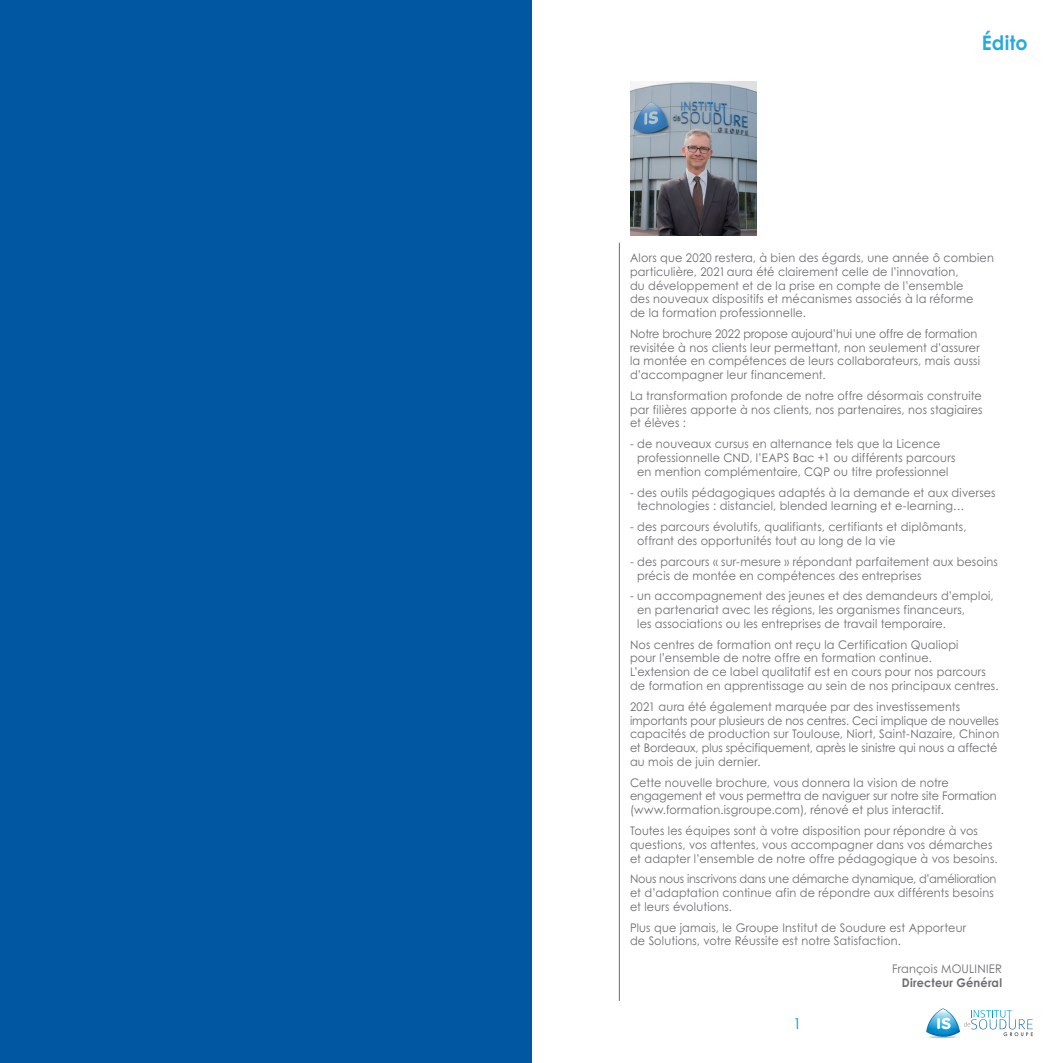
<style>
.page{position:relative;width:1063px;height:1063px;background:#fff}
.page>*{position:absolute;margin:0;border:0;box-sizing:border-box;transform-origin:0 0}
.t1{font:700 20px "Century Gothic Pro";letter-spacing:.01em;color:#24aae1;scale:.95 1}
.t2{font:15px "Century Gothic Pro";color:#009cd6}
.t3{font:11.88px/13.8px "Century Gothic Pro";letter-spacing:.015em;color:#6c6d70;scale:.95 1}
.t4{font:11.88px/13.8px "Century Gothic Pro";letter-spacing:-.005em;color:#6c6d70;scale:.95 1}
.t5{font:700 11.88px "Century Gothic Pro";letter-spacing:.015em;color:#6c6d70;scale:.95 1}
</style>
<div class="page">
<svg style="left:926px;top:1008px;width:107px;height:30px"></svg>
<hr style="left:619px;top:243px;width:1px;height:758px;background:#6c6d70">
<img style="left:630px;top:81px;width:126px;height:155px">
<div style="left:0;top:0;width:532px;height:1063px;background:#0157a2"></div>
<h1 class="t1" style="left:982px;top:30px;width:50px">Édito</h1>
<p class="t3" style="left:630px;top:251px;width:385px">Alors que 2020 restera, à bien des égards, une année ô combien particulière, 2021aura été clairement celle de l’innovation,<br>du développement et de la prise en compte de l’ensemble<br>des nouveaux dispositifs et mécanismes associés à la réforme<br>de la formation professionnelle.</p>
<p class="t3" style="left:630px;top:327px;width:370px">Notre brochure 2022 propose aujourd’hui une offre de formation revisitée à nos clients leur permettant, non seulement d’assurer la montée en compétences de leurs collaborateurs, mais aussi d’accompagner leur financement.</p>
<p class="t3" style="left:630px;top:389px;width:373px;text-align:justify">La transformation profonde de notre offre désormais construite par filières apporte à nos clients, nos partenaires, nos stagiaires et élèves :</p>
<p class="t3" style="left:637px;top:437px;width:337px;text-indent:-7px">- de nouveaux cursus en alternance tels que la Licence professionnelle CND, l’EAPS Bac +1 ou différents parcours en mention complémentaire, CQP ou titre professionnel</p>
<p class="t3" style="left:637px;top:485px;width:379px;text-indent:-7px">- des outils pédagogiques adaptés à la demande et aux diverses technologies : distanciel, blended learning et e-learning…</p>
<p class="t3" style="left:637px;top:520px;width:348px;text-indent:-7px">- des parcours évolutifs, qualifiants, certifiants et diplômants, offrant des opportunités tout au long de la vie</p>
<p class="t3" style="left:637px;top:555px;width:381px;text-indent:-7px">- des parcours « sur-mesure » répondant parfaitement aux besoins précis de montée en compétences des entreprises</p>
<p class="t3" style="left:637px;top:589px;width:377px;text-indent:-7px">- un accompagnement des jeunes et des demandeurs d’emploi, en partenariat avec les régions, les organismes financeurs,<br>les associations ou les entreprises de travail temporaire.</p>
<p class="t3" style="left:630px;top:637px;width:389px">Nos centres de formation ont reçu la Certification Qualiopi<br>pour l’ensemble de notre offre en formation continue.<br>L’extension de ce label qualitatif est en cours pour nos parcours de formation en apprentissage au sein de nos principaux centres.</p>
<p class="t3" style="left:630px;top:700px;width:390px">2021 aura été également marquée par des investissements importants pour plusieurs de nos centres. Ceci implique de nouvelles capacités de production sur Toulouse, Niort, Saint-Nazaire, Chinon et Bordeaux, plus spécifiquement, après le sinistre qui nous a affecté au mois de juin dernier.</p>
<p class="t3" style="left:630px;top:775px;width:388px">Cette nouvelle brochure, vous donnera la vision de notre engagement et vous permettra de naviguer sur notre site Formation (www.formation.isgroupe.com), rénové et plus interactif.</p>
<p class="t3" style="left:630px;top:824px;width:389px">Toutes les équipes sont à votre disposition pour répondre à vos questions, vos attentes, vous accompagner dans vos démarches et adapter l’ensemble de notre offre pédagogique à vos besoins.</p>
<p class="t4" style="left:630px;top:872px;width:387px">Nous nous inscrivons dans une démarche dynamique, d’amélioration et d’adaptation continue afin de répondre aux différents besoins et leurs évolutions.</p>
<p class="t3" style="left:630px;top:920px;width:356px">Plus que jamais, le Groupe Institut de Soudure est Apporteur de Solutions, votre Réussite est notre Satisfaction.</p>
<p class="t3" style="left:892px;top:962px;width:117px">François MOULINIER</p>
<p class="t5" style="left:902px;top:975px;width:107px">Directeur Général</p>
<p class="t2" style="left:793px;top:1014px;width:10px">1</p>
</div>
